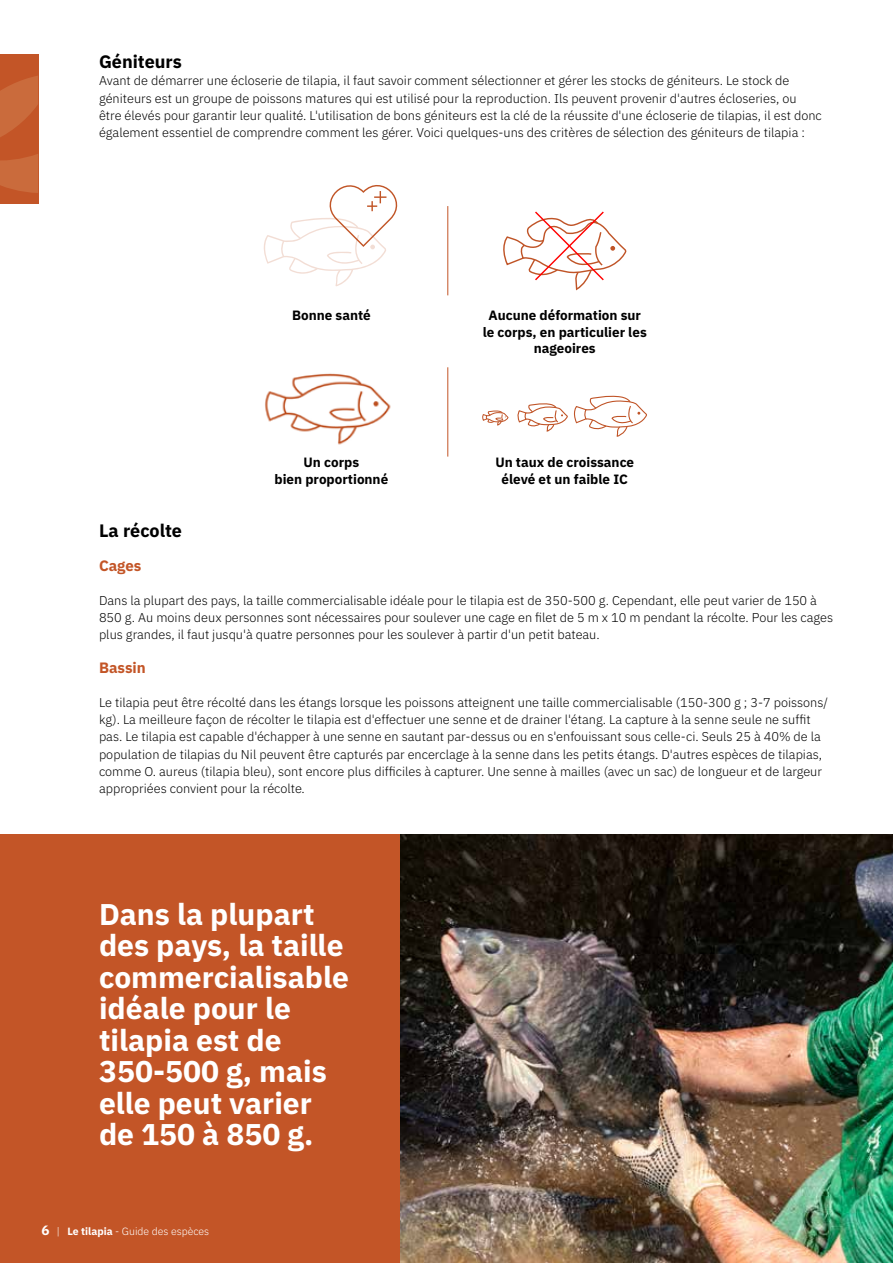
<style>
.page{position:relative;width:893px;height:1263px;background:#fff}
.page>*{position:absolute;margin:0;border:0;box-sizing:border-box;transform-origin:0 0}
.t1{font:700 30px/31.5px "IBM Plex Sans";color:#fff}
.t2{font:700 18px "IBM Plex Sans";color:#000}
.t3{font:700 15px "IBM Plex Sans";color:#c35527}
.t4{font:700 13.5px/16.5px "IBM Plex Sans";color:#000;text-align:center}
.t5{font:300 12.75px/17.2px "IBM Plex Sans";color:#000}
.t6{font:300 10.5px "IBM Plex Sans";color:#fff}
.s1{font-weight:700;font-size:13.5px}
.s2{font-weight:700}
</style>
<div class="page">
<div style="left:0;top:54px;width:38px;height:150px;background:#c35527"></div>
<svg style="left:0;top:76px;width:38px;height:117px"></svg>
<svg style="left:263px;top:185px;width:135px;height:101px"></svg>
<svg style="left:503px;top:211px;width:124px;height:80px"></svg>
<svg style="left:517px;top:395px;width:130px;height:42px"></svg>
<svg style="left:482px;top:410px;width:27px;height:16px"></svg>
<hr style="left:447px;top:206px;width:1px;height:89px;background:#c35527">
<img style="left:400px;top:835px;width:493px;height:428px">
<div style="left:0;top:835px;width:400px;height:428px;background:#c35527"></div>
<hr style="left:447px;top:367px;width:1px;height:90px;background:#c35527">
<img style="left:265px;top:373px;width:126px;height:72px">
<h2 class="t2" style="left:99px;top:47px;width:84px">Géniteurs</h2>
<p class="t5" style="left:99px;top:71px;width:724px">Avant de démarrer une écloserie de tilapia, il faut savoir comment sélectionner et gérer les stocks de géniteurs. Le stock de géniteurs est un groupe de poissons matures qui est utilisé pour la reproduction. Ils peuvent provenir d'autres écloseries, ou être élevés pour garantir leur qualité. L'utilisation de bons géniteurs est la clé de la réussite d'une écloserie de tilapias, il est donc également essentiel de comprendre comment les gérer. Voici quelques-uns des critères de sélection des géniteurs de tilapia :</p>
<p class="t4" style="left:292px;top:306px;width:80px">Bonne santé</p>
<p class="t4" style="left:483px;top:306px;width:166px">Aucune déformation sur le corps, en particulier les nageoires</p>
<p class="t4" style="left:275px;top:453px;width:115px">Un corps<br>bien proportionné</p>
<p class="t4" style="left:495px;top:453px;width:140px">Un taux de croissance élevé et un faible IC</p>
<h2 class="t2" style="left:99px;top:516px;width:85px">La récolte</h2>
<p class="t3" style="left:99px;top:554px;width:44px">Cages</p>
<p class="t5" style="left:99px;top:590px;width:736px">Dans la plupart des pays, la taille commercialisable idéale pour le tilapia est de 350-500 g. Cependant, elle peut varier de 150 à<br>850 g. Au moins deux personnes sont nécessaires pour soulever une cage en filet de 5 m x 10 m pendant la récolte. Pour les cages plus grandes, il faut jusqu'à quatre personnes pour les soulever à partir d'un petit bateau.</p>
<p class="t3" style="left:99px;top:656px;width:48px">Bassin</p>
<p class="t5" style="left:99px;top:693px;width:731px">Le tilapia peut être récolté dans les étangs lorsque les poissons atteignent une taille commercialisable (150-300 g ; 3-7 poissons/ kg). La meilleure façon de récolter le tilapia est d'effectuer une senne et de drainer l'étang. La capture à la senne seule ne suffit pas. Le tilapia est capable d'échapper à une senne en sautant par-dessus ou en s'enfouissant sous celle-ci. Seuls 25 à 40% de la population de tilapias du Nil peuvent être capturés par encerclage à la senne dans les petits étangs. D'autres espèces de tilapias, comme O. aureus (tilapia bleu), sont encore plus difficiles à capturer. Une senne à mailles (avec un sac) de longueur et de largeur appropriées convient pour la récolte.</p>
<h1 class="t1" style="left:99px;top:896px;width:251px">Dans la plupart des pays, la taille commercialisable idéale pour le tilapia est de<br>350-500 g, mais elle peut varier de 150 à 850 g.</h1>
<p class="t6" style="left:41px;top:1223px;width:169px"><span class="s1">6</span> | <span class="s2">Le tilapia</span> - Guide des espèces</p>
</div>
